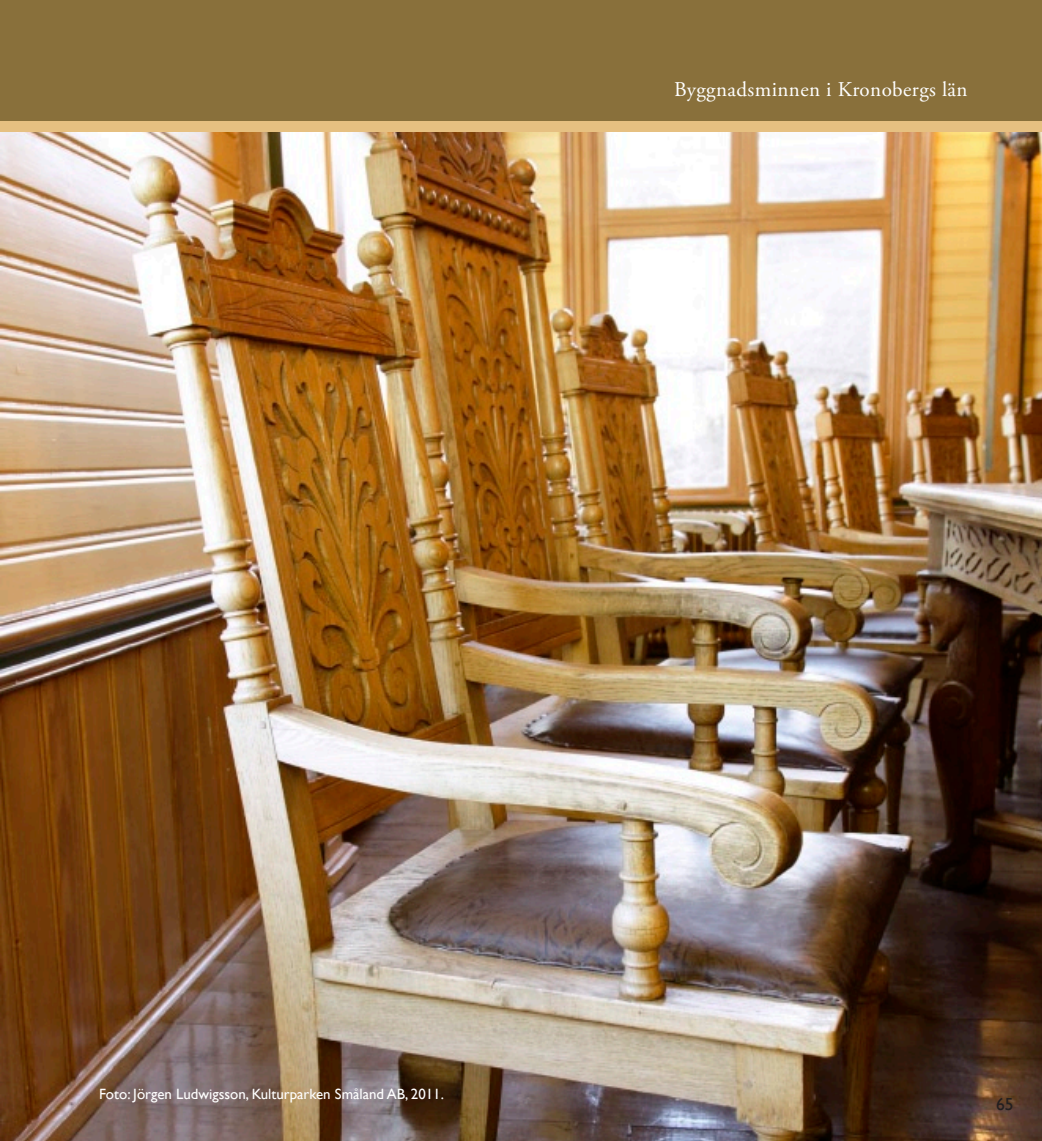
<style>
.page{position:relative;width:1042px;height:1141px;background:#fff}
.page>*{position:absolute;margin:0;border:0;box-sizing:border-box;transform-origin:0 0}
.t1{font:21px "Adobe Garamond Pro";letter-spacing:.02em;color:#fff}
.t2{font:17.5px "Gill Sans";color:#231f20}
.t3{font:14.88px "Gill Sans";color:#fff}
</style>
<div class="page">
<img style="left:0;top:132px;width:1042px;height:1009px">
<div style="left:0;top:121px;width:1042px;height:11px;background:#e6c081"></div>
<div style="left:0;top:0;width:1042px;height:121px;background:#89703b"></div>
<h1 class="t1" style="left:674px;top:77px;width:295px">Byggnadsminnen i Kronobergs län</h1>
<p class="t3" style="left:99px;top:1085px;width:346px">Foto: Jörgen Ludwigsson, Kulturparken Småland AB, 2011.</p>
<p class="t2" style="left:996px;top:1094px;width:19px">65</p>
</div>
